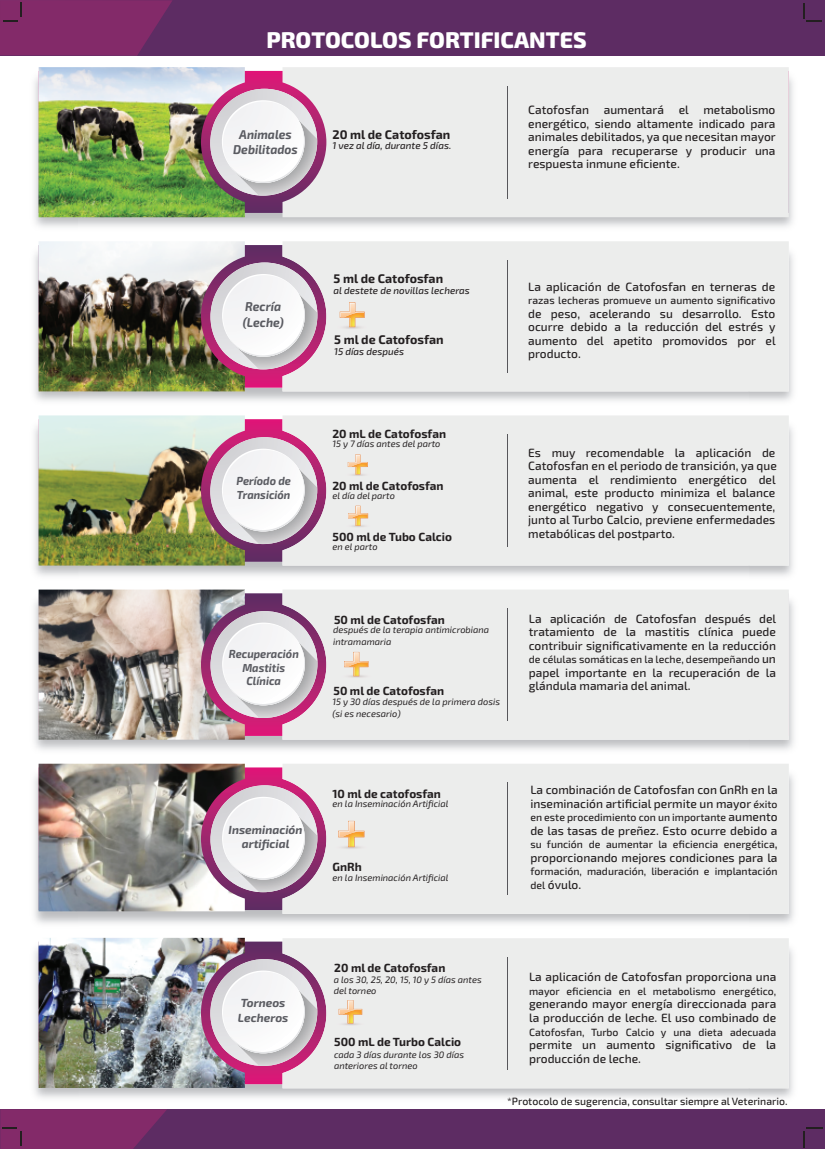
<style>
.page{position:relative;width:825px;height:1149px;background:#fff}
.page>*{position:absolute;margin:0;border:0;box-sizing:border-box;transform-origin:0 0}
.t1{font:800 22.65px "Exo 2.0";color:#fff}
.t2{font:italic 700 12.75px/15.3px "Exo 2.0";color:#5a5b61;text-align:center;scale:.94 1}
.t3{font:700 12.45px "Exo 2.0";color:#231f20}
.t4{font:500 12px/13.5px "Exo 2.0";color:#231f20}
.t5{font:700 11.85px "Exo 2.0";color:#231f20}
.t6{font:italic 700 11.85px/14.1px "Exo 2.0";color:#5a5b61;text-align:center}
.t7{font:italic 700 11.7px/14px "Exo 2.0";color:#5a5b61;scale:.94 1}
.t8{font:500 10.5px "Exo 2.0";color:#231f20}
.t9{font:italic 500 9.9px "Exo 2.0";color:#231f20}
.t10{font:italic 9.3px/11.1px "Exo 2.0";color:#231f20}
.s1{font-size:12px}
.s2{font-size:10.5px}
</style>
<div class="page">
<img style="left:34px;top:591px;width:5px;height:40px">
<img style="left:34px;top:631px;width:44px;height:119px">
<img style="left:78px;top:735px;width:671px;height:15px">
<img style="left:34px;top:941px;width:5px;height:38px">
<img style="left:34px;top:979px;width:44px;height:119px">
<img style="left:78px;top:1083px;width:671px;height:15px">
<svg style="left:245px;top:941px;width:37px;height:142px"></svg>
<img style="left:34px;top:417px;width:5px;height:40px">
<img style="left:34px;top:457px;width:44px;height:119px">
<img style="left:78px;top:561px;width:671px;height:15px">
<svg style="left:245px;top:419px;width:37px;height:142px"></svg>
<img style="left:34px;top:764px;width:5px;height:41px">
<img style="left:34px;top:805px;width:44px;height:119px">
<img style="left:78px;top:909px;width:671px;height:15px">
<svg style="left:245px;top:767px;width:37px;height:142px"></svg>
<img style="left:34px;top:245px;width:5px;height:38px">
<img style="left:34px;top:283px;width:44px;height:118px">
<img style="left:78px;top:387px;width:671px;height:14px">
<svg style="left:245px;top:245px;width:37px;height:142px"></svg>
<img style="left:34px;top:69px;width:759px;height:40px">
<img style="left:34px;top:109px;width:44px;height:118px">
<div style="left:282px;top:67px;width:507px;height:150px;background:#ecedec"></div>
<div style="left:282px;top:241px;width:507px;height:150px;background:#ecedec"></div>
<div style="left:282px;top:415px;width:507px;height:150px;background:#ecedec"></div>
<div style="left:282px;top:590px;width:507px;height:149px;background:#ecedec"></div>
<div style="left:282px;top:764px;width:507px;height:149px;background:#ecedec"></div>
<div style="left:282px;top:938px;width:507px;height:149px;background:#ecedec"></div>
<svg style="left:245px;top:89px;width:72px;height:106px"></svg>
<img style="left:39px;top:67px;width:206px;height:150px">
<img style="left:39px;top:241px;width:206px;height:150px">
<img style="left:39px;top:415px;width:206px;height:150px">
<img style="left:39px;top:589px;width:206px;height:150px">
<img style="left:39px;top:763px;width:206px;height:148px">
<img style="left:39px;top:937px;width:206px;height:150px">
<svg style="left:210px;top:262px;width:107px;height:107px"></svg>
<svg style="left:210px;top:437px;width:107px;height:107px"></svg>
<svg style="left:211px;top:611px;width:106px;height:106px"></svg>
<svg style="left:210px;top:785px;width:107px;height:106px"></svg>
<svg style="left:210px;top:958px;width:107px;height:107px"></svg>
<img style="left:336px;top:325px;width:32px;height:4px">
<svg style="left:340px;top:302px;width:25px;height:25px"></svg>
<img style="left:340px;top:303px;width:15px;height:14px">
<img style="left:345px;top:472px;width:26px;height:4px">
<svg style="left:348px;top:454px;width:20px;height:20px"></svg>
<img style="left:340px;top:673px;width:32px;height:5px">
<svg style="left:344px;top:651px;width:24px;height:25px"></svg>
<img style="left:345px;top:652px;width:14px;height:14px">
<img style="left:334px;top:844px;width:34px;height:5px">
<svg style="left:338px;top:820px;width:26px;height:26px"></svg>
<img style="left:339px;top:821px;width:15px;height:15px">
<img style="left:335px;top:1020px;width:30px;height:5px">
<svg style="left:339px;top:999px;width:23px;height:24px"></svg>
<img style="left:339px;top:1000px;width:14px;height:13px">
<img style="left:345px;top:524px;width:26px;height:3px">
<svg style="left:348px;top:505px;width:20px;height:20px"></svg>
<hr style="left:507px;top:86px;width:1px;height:112px;background:#57575b">
<hr style="left:507px;top:260px;width:1px;height:112px;background:#57575b">
<hr style="left:507px;top:434px;width:1px;height:113px;background:#57575b">
<hr style="left:507px;top:608px;width:1px;height:112px;background:#57575b">
<hr style="left:507px;top:782px;width:1px;height:112px;background:#57575b">
<hr style="left:507px;top:956px;width:1px;height:113px;background:#57575b">
<div style="left:0;top:0;width:825px;height:55px;background:#5d2c63"></div>
<div style="left:0;top:1108px;width:825px;height:40px;background:#5d2c63"></div>
<svg style="left:0;top:1108px;width:167px;height:40px;background:#812f6b"></svg>
<svg style="left:803px;top:1127px;width:20px;height:19px"></svg>
<svg style="left:803px;top:3px;width:19px;height:19px"></svg>
<svg style="left:0;top:0;width:173px;height:56px;background:#7e2a67"></svg>
<h1 class="t1" style="left:266px;top:27px;width:322px">PROTOCOLOS FORTIFICANTES</h1>
<p class="t2" style="left:233px;top:127px;width:70px">Animales<br>Debilitados</p>
<p class="t3" style="left:332px;top:127px;width:119px">20 ml de Catofosfan</p>
<p class="t9" style="left:332px;top:140px;width:120px">1 vez al día, durante 5 días.</p>
<p class="t4" style="left:528px;top:103px;width:249px;text-align:justify">Catofosfan aumentará el metabolismo energético, siendo altamente indicado para animales debilitados, ya que necesitan mayor energía para recuperarse y producir una respuesta inmune eficiente.</p>
<p class="t2" style="left:243px;top:299px;width:45px;text-align:left">Recría (Leche)</p>
<p class="t7" style="left:236px;top:473px;width:60px">Período de<br>Transición</p>
<p class="t7" style="left:229px;top:646px;width:76px;text-align:center">Recuperación<br>Mastitis<br>Clínica</p>
<p class="t6" style="left:229px;top:823px;width:75px">Inseminación artificial</p>
<p class="t6" style="left:238px;top:996px;width:52px;text-align:left">Torneos<br>Lecheros</p>
<p class="t3" style="left:333px;top:271px;width:111px">5 ml de Catofosfan</p>
<p class="t9" style="left:333px;top:284px;width:138px">al destete de novillas lecheras</p>
<p class="t3" style="left:334px;top:332px;width:111px">5 ml de Catofosfan</p>
<p class="t9" style="left:334px;top:346px;width:71px">15 días después</p>
<p class="t5" style="left:332px;top:426px;width:115px">20 mL de Catofosfan</p>
<p class="t10" style="left:332px;top:438px;width:110px">15 y 7 días antes del parto</p>
<p class="t5" style="left:332px;top:478px;width:113px">20 ml de Catofosfan</p>
<p class="t10" style="left:332px;top:490px;width:64px">el día del parto</p>
<p class="t5" style="left:332px;top:529px;width:121px">500 ml de Tubo Calcio</p>
<p class="t10" style="left:332px;top:541px;width:47px">en el parto</p>
<p class="t5" style="left:334px;top:612px;width:112px">50 ml de Catofosfan</p>
<p class="t10" style="left:333px;top:624px;width:158px">después de la terapia antimicrobiana intramamaria</p>
<p class="t5" style="left:333px;top:683px;width:112px">50 ml de Catofosfan</p>
<p class="t10" style="left:332px;top:696px;width:169px">15 y 30 días después de la primera dosis (si es necesario)</p>
<p class="t5" style="left:332px;top:786px;width:110px">10 ml de catofosfan</p>
<p class="t10" style="left:332px;top:798px;width:118px">en la Inseminación Artificial</p>
<p class="t5" style="left:332px;top:859px;width:31px">GnRh</p>
<p class="t10" style="left:332px;top:872px;width:118px">en la Inseminación Artificial</p>
<p class="t4" style="left:528px;top:280px;width:249px">La aplicación de Catofosfan en terneras de</p>
<p class="t8" style="left:528px;top:294px;width:249px">razas lecheras promueve un aumento significativo</p>
<p class="t4" style="left:528px;top:307px;width:249px;text-align:justify">de peso, acelerando su desarrollo. Esto ocurre debido a la reducción del estrés y aumento del apetito promovidos por el producto.</p>
<p class="t4" style="left:528px;top:446px;width:250px">Es muy recomendable la aplicación de Catofosfan en el periodo de transición, ya que aumenta el rendimiento energético del animal, este producto minimiza el balance energético negativo y consecuentemente, junto al Turbo Calcio, previene enfermedades metabólicas del postparto.</p>
<p class="t4" style="left:529px;top:611px;width:249px;text-align:justify">La aplicación de Catofosfan después del tratamiento de la mastitis clínica puede contribuir significativamente en la reducción</p>
<p class="t8" style="left:529px;top:653px;width:249px">de células somáticas en la leche, desempeñando <span class="s1">un</span></p>
<p class="t4" style="left:529px;top:665px;width:249px">papel importante en la recuperación de la glándula mamaria del animal.</p>
<p class="t4" style="left:530px;top:783px;width:249px">La combinación de Catofosfan con GnRh en la inseminación artificial permite un mayor <span class="s2">éxito</span></p>
<p class="t8" style="left:530px;top:811px;width:249px">en este procedimiento con un importante <span class="s1">aumento</span></p>
<p class="t4" style="left:530px;top:823px;width:249px">de las tasas de preñez. Esto ocurre debido a</p>
<p class="t8" style="left:530px;top:838px;width:249px">su función de aumentar la eficiencia energética<span class="s1">,</span></p>
<p class="t4" style="left:530px;top:850px;width:249px">proporcionando mejores condiciones para la</p>
<p class="t8" style="left:530px;top:865px;width:249px">formación, maduración, liberación e implantación</p>
<p class="t4" style="left:530px;top:877px;width:52px"><span class="s2">del</span> óvulo.</p>
<p class="t5" style="left:334px;top:960px;width:113px">20 ml de Catofosfan</p>
<p class="t10" style="left:334px;top:974px;width:149px">a los 30, 25, 20, 15, 10 y 5 días antes del torneo</p>
<p class="t5" style="left:334px;top:1034px;width:128px">500 mL de Turbo Calcio</p>
<p class="t10" style="left:334px;top:1049px;width:131px">cada 3 días durante los 30 días anteriores al torneo</p>
<p class="t4" style="left:529px;top:970px;width:249px">La aplicación de Catofosfan proporciona una</p>
<p class="t8" style="left:529px;top:984px;width:249px">mayor eficiencia en el metabolismo energético,</p>
<p class="t4" style="left:529px;top:997px;width:249px">generando mayor energía direccionada para la producción de leche. El uso combinado de</p>
<p class="t8" style="left:529px;top:1025px;width:249px">Catofosfan, Turbo Calcio y una dieta adecuada</p>
<p class="t4" style="left:529px;top:1037px;width:249px">permite un aumento significativo de la producción de leche.</p>
<p class="t8" style="left:507px;top:1094px;width:282px">*Protocolo de sugerencia, consultar siempre al Veterinario.</p>
</div>
